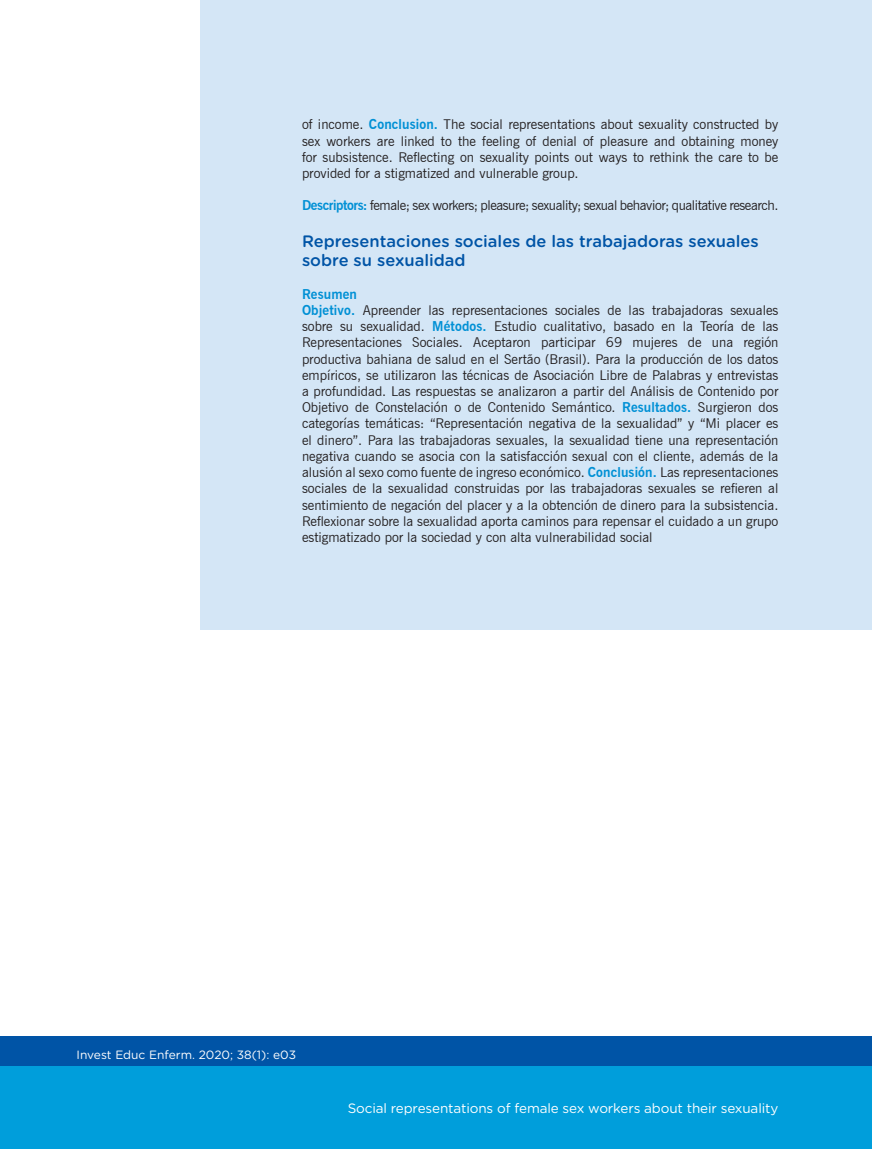
<style>
.page{position:relative;width:872px;height:1149px;background:#fff}
.page>*{position:absolute;margin:0;border:0;box-sizing:border-box;transform-origin:0 0}
.t1{font:500 16.5px/19.8px "Gotham Rounded";color:#0054a6}
.t2{font:13.5px/16.2px "News Gothic BT";color:#231f20;text-align:justify}
.t3{font:13.5px "News Gothic BT";letter-spacing:-.03em;color:#231f20}
.t4{font:13.5px "Gotham Rounded";letter-spacing:-.01em;color:#fff}
.t5{font:12px "Gotham Rounded";color:#fff}
.s1{font-weight:700;color:#0090d5}
</style>
<div class="page">
<div style="left:0;top:1035px;width:871px;height:113px;background:#0054a6"></div>
<div style="left:0;top:1065px;width:871px;height:83px;background:#009edb"></div>
<div style="left:201px;top:0;width:671px;height:629px;background:#d4e6f6"></div>
<p class="t2" style="left:302px;top:116px;width:478px">of income. <span class="s1">Conclusion.</span> The social representations about sexuality constructed by sex workers are linked to the feeling of denial of pleasure and obtaining money for subsistence. Reflecting on sexuality points out ways to rethink the care to be provided for a stigmatized and vulnerable group.</p>
<p class="t3" style="left:302px;top:197px;width:478px"><span class="s1">Descriptors:</span> female; sex workers; pleasure; sexuality; sexual behavior; qualitative research.</p>
<p class="t1" style="left:302px;top:230px;width:458px">Representaciones sociales de las trabajadoras sexuales sobre su sexualidad</p>
<p class="t2" style="left:302px;top:286px;width:478px;text-align:left"><span class="s1">Resumen<br>Objetivo.</span> Apreender las representaciones sociales de las trabajadoras sexuales sobre su sexualidad. <span class="s1">Métodos.</span> Estudio cualitativo, basado en la Teoría de las Representaciones Sociales. Aceptaron participar 69 mujeres de una región productiva bahiana de salud en el Sertão (Brasil). Para la producción de los datos empíricos, se utilizaron las técnicas de Asociación Libre de Palabras y entrevistas a profundidad. Las respuestas se analizaron a partir del Análisis de Contenido por Objetivo de Constelación o de Contenido Semántico. <span class="s1">Resultados.</span> Surgieron dos categorías temáticas: “Representación negativa de la sexualidad” y “Mi placer es el dinero”. Para las trabajadoras sexuales, la sexualidad tiene una representación negativa cuando se asocia con la satisfacción sexual con el cliente, además de la alusión al sexo como fuente de ingreso económico. <span class="s1">Conclusión.</span> Las representaciones sociales de la sexualidad construidas por las trabajadoras sexuales se refieren al sentimiento de negación del placer y a la obtención de dinero para la subsistencia.<br>Reflexionar sobre la sexualidad aporta caminos para repensar el cuidado a un grupo estigmatizado por la sociedad y con alta vulnerabilidad social</p>
<p class="t5" style="left:77px;top:1046px;width:221px">Invest Educ Enferm. 2020; 38(1): e03</p>
<p class="t4" style="left:348px;top:1098px;width:432px">Social representations of female sex workers about their sexuality</p>
</div>
